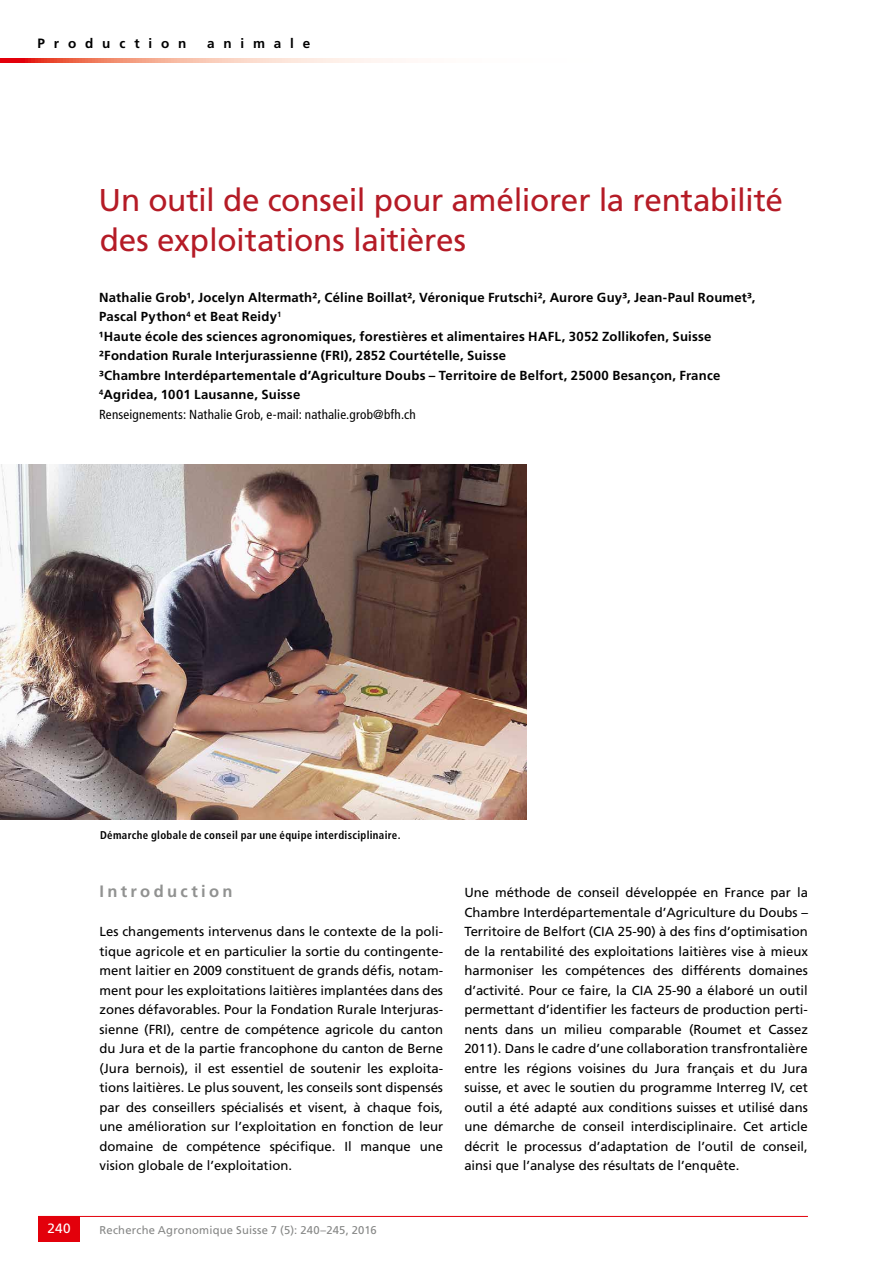
<style>
.page{position:relative;width:893px;height:1263px;background:#fff}
.page>*{position:absolute;margin:0;border:0;box-sizing:border-box;transform-origin:0 0}
.t1{font:31.5px/40.5px "Frutiger LT Std";letter-spacing:-.01em;color:#b51b26}
.t2{font:700 16.5px "Frutiger LT Std";letter-spacing:.2em;color:#919291}
.t3{font:700 13.5px "Frutiger LT Std";letter-spacing:.655em;color:#000}
.t4{font:13.5px "Frutiger LT Std";color:#fff}
.t5{font:13.2px/19.5px "Frutiger LT Std";color:#000;text-align:justify}
.t6{font:700 13.2px/19.5px "Frutiger LT Std";letter-spacing:.015em;color:#000}
.t7{font:700 condensed 11.25px "Frutiger LT Std";letter-spacing:.03em;color:#000}
.t8{font:11.25px "Frutiger LT Std";letter-spacing:.02em;color:#868786}
.s1{font-weight:400;font-stretch:condensed}
</style>
<div class="page">
<hr style="left:38px;top:1216px;width:770px;height:1px;background:#e3000b">
<div style="left:38px;top:1216px;width:42px;height:26px;background:#e3000b"></div>
<svg style="left:0;top:58px;width:402px;height:5px;background:#f5ac9c"></svg>
<img style="left:0;top:465px;width:526px;height:354px">
<p class="t3" style="left:38px;top:36px;width:150px">Production</p>
<p class="t3" style="left:207px;top:36px;width:105px">animale</p>
<h1 class="t1" style="left:99px;top:180px;width:686px">Un outil de conseil pour améliorer la rentabilité des exploitations laitières</h1>
<p class="t6" style="left:99px;top:287px;width:658px">Nathalie Grob¹, Jocelyn Altermath², Céline Boillat², Véronique Frutschi², Aurore Guy³, Jean-Paul Roumet³, Pascal Python<sup>4</sup> et Beat Reidy<sup>1<br></sup>¹Haute école des sciences agronomiques, forestières et alimentaires HAFL, 3052 Zollikofen, Suisse ²Fondation Rurale Interjurassienne (FRI), 2852 Courtételle, Suisse<br>³Chambre Interdépartementale d’Agriculture Doubs – Territoire de Belfort, 25000 Besançon, France <sup>4</sup>Agridea, 1001 Lausanne, Suisse<br><span class="s1">Renseignements: Nathalie Grob, e-mail: nathalie.grob@bfh.ch</span></p>
<p class="t7" style="left:100px;top:828px;width:302px">Démarche globale de conseil par une équipe interdisciplinaire.</p>
<p class="t2" style="left:99px;top:882px;width:135px">Introduction</p>
<p class="t5" style="left:99px;top:922px;width:345px">Les changements intervenus dans le contexte de la poli&shy;tique agricole et en particulier la sortie du contingente&shy;ment laitier en 2009 constituent de grands défis, notam&shy;ment pour les exploitations laitières implantées dans des zones défavorables. Pour la Fondation Rurale Interjuras&shy;sienne (FRI), centre de compétence agricole du canton du Jura et de la partie francophone du canton de Berne (Jura bernois), il est essentiel de soutenir les exploita&shy;tions laitières. Le plus souvent, les conseils sont dispensés par des conseillers spécialisés et visent, à chaque fois, une amélioration sur l’exploitation en fonction de leur domaine de compétence spécifique. Il manque une vision globale de l’exploitation.</p>
<p class="t4" style="left:47px;top:1221px;width:25px">240</p>
<p class="t8" style="left:99px;top:1223px;width:279px">Recherche Agronomique Suisse 7 (5): 240–245, 2016</p>
<p class="t5" style="left:464px;top:883px;width:345px">Une méthode de conseil développée en France par la Chambre Interdépartementale d’Agriculture du Doubs – Territoire de Belfort (CIA 25-90) à des fins d’optimisation de la rentabilité des exploitations laitières vise à mieux harmoniser les compétences des différents domaines d’activité. Pour ce faire, la CIA 25-90 a élaboré un outil permettant d’identifier les facteurs de production perti&shy;nents dans un milieu comparable (Roumet et Cassez 2011). Dans le cadre d’une collaboration transfrontalière entre les régions voisines du Jura français et du Jura suisse, et avec le soutien du programme Interreg IV, cet outil a été adapté aux conditions suisses et utilisé dans une démarche de conseil interdisciplinaire. Cet article décrit le processus d’adaptation de l’outil de conseil, ainsi que l’analyse des résultats de l’enquête.</p>
</div>
